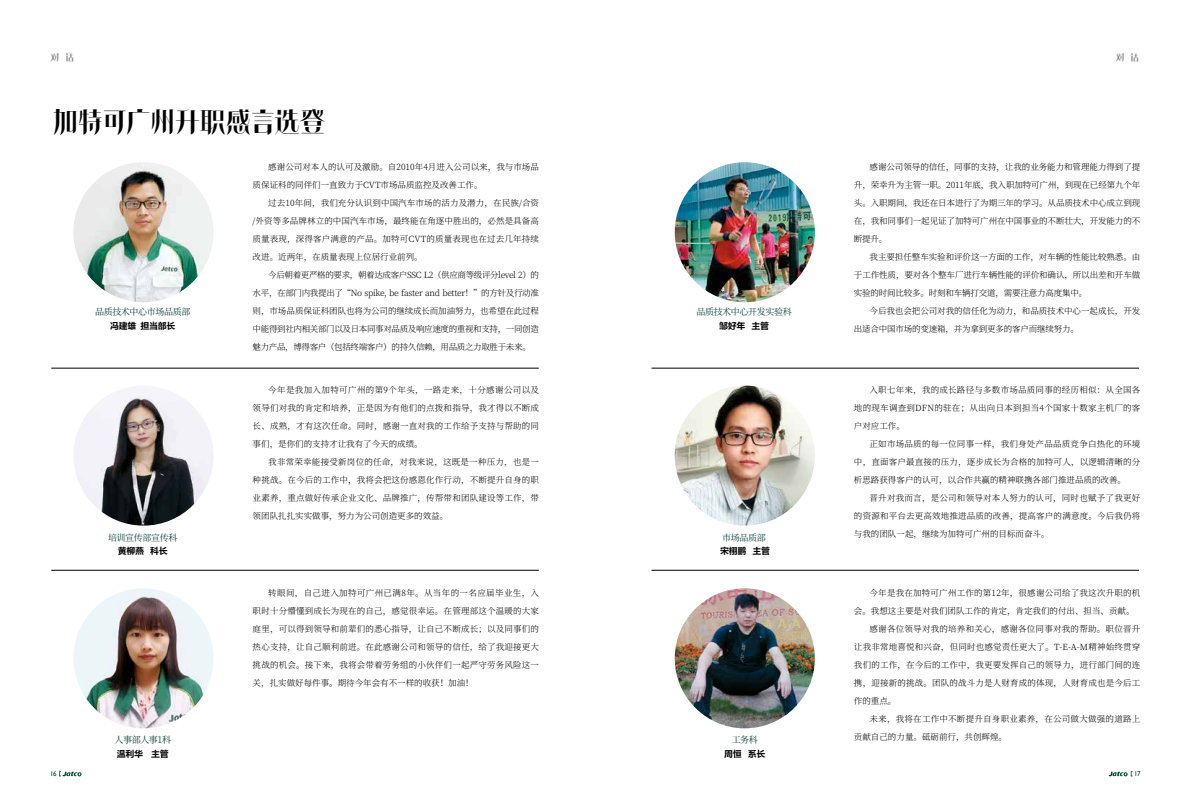
<style>
.page{position:relative;width:1191px;height:808px;background:#fff}
.page>*{position:absolute;margin:0;border:0;box-sizing:border-box;transform-origin:0 0}
.t1{font:29.1px "FZPIAOTS GB1 0";letter-spacing:-.15em;color:#000}
.t2{font:10px "FZPIAOTS GB1 0";color:#868687}
.t3{font:9px "Source Han Serif CN";letter-spacing:-.04em;color:#074237}
.t4{font:9px "FZLTCHJW GB1 0";letter-spacing:-.04em;color:#000}
.t5{font:300 8.5px/18px "Source Han Serif CN";color:#000;text-align:justify}
.t6{font:300 8.5px "Source Han Serif CN";letter-spacing:.025em;color:#000}
.t7{font:300 8.5px "Source Han Serif CN";letter-spacing:.02em;color:#000}
.t8{font:300 8.5px "Source Han Serif CN";letter-spacing:.03em;color:#000}
.t9{font:7px "Gill Sans";color:#004a30}
</style>
<div class="page">
<svg style="left:1108px;top:771px;width:24px;height:6px"></svg>
<svg style="left:59px;top:771px;width:23px;height:6px"></svg>
<hr style="left:51px;top:368px;width:488px;height:1px;background:#000">
<hr style="left:51px;top:570px;width:488px;height:1px;background:#000">
<hr style="left:651px;top:368px;width:488px;height:1px;background:#000">
<hr style="left:651px;top:570px;width:488px;height:1px;background:#000">
<img style="left:73px;top:162px;width:140px;height:140px;border-radius:70px">
<img style="left:675px;top:162px;width:140px;height:140px;border-radius:70px">
<img style="left:73px;top:386px;width:140px;height:140px;border-radius:70px">
<img style="left:675px;top:386px;width:140px;height:140px;border-radius:70px">
<img style="left:73px;top:588px;width:140px;height:140px;border-radius:70px">
<img style="left:675px;top:588px;width:140px;height:140px;border-radius:70px">
<p class="t2" style="left:50px;top:51px;width:26px">对话</p>
<p class="t2" style="left:1115px;top:51px;width:26px">对话</p>
<h1 class="t1" style="left:51px;top:104px;width:278px">加特可广州升职感言选登</h1>
<p class="t3" style="left:95px;top:307px;width:97px">品质技术中心市场品质部</p>
<p class="t4" style="left:110px;top:321px;width:67px">冯建雄 担当部长</p>
<p class="t5" style="left:253px;top:158px;width:288px;text-indent:16px">感谢公司对本人的认可及激励。自2010年4月进入公司以来，我与市场品质保证科的同伴们一直致力于CVT市场品质监控及改善工作。</p>
<p class="t5" style="left:253px;top:194px;width:288px;text-indent:16px">过去10年间，我们充分认识到中国汽车市场的活力及潜力，在民族/合资/外资等多品牌林立的中国汽车市场，最终能在角逐中胜出的，必然是具备高质量表现，深得客户满意的产品。加特可CVT的质量表现也在过去几年持续改进。近两年，在质量表现上位居行业前列。</p>
<p class="t5" style="left:253px;top:266px;width:288px;text-indent:16px">今后朝着更严格的要求，朝着达成客户SSC L2（供应商等级评分level 2）的水平，在部门内我提出了“No spike, be faster and better！”的方针及行动准则，市场品质保证科团队也将为公司的继续成长而加油努力，也希望在此过程中能得到社内相关部门以及日本同事对品质及响应速度的重视和支持，一同创造魅力产品，博得客户（包括终端客户）的持久信赖，用品质之力取胜于未来。</p>
<p class="t3" style="left:696px;top:307px;width:97px">品质技术中心开发实验科</p>
<p class="t4" style="left:719px;top:321px;width:51px">邹好年 主管</p>
<p class="t5" style="left:854px;top:158px;width:288px;text-indent:16px">感谢公司领导的信任，同事的支持，让我的业务能力和管理能力得到了提升，荣幸升为主管一职。2011年底，我入职加特可广州，到现在已经第九个年头。入职期间，我还在日本进行了为期三年的学习。从品质技术中心成立到现在，我和同事们一起见证了加特可广州在中国事业的不断壮大，开发能力的不断提升。</p>
<p class="t5" style="left:854px;top:248px;width:288px;text-indent:16px">我主要担任整车实验和评价这一方面的工作，对车辆的性能比较熟悉。由于工作性质，要对各个整车厂进行车辆性能的评价和确认，所以出差和开车做实验的时间比较多。时刻和车辆打交道，需要注意力高度集中。</p>
<p class="t5" style="left:854px;top:302px;width:288px;text-indent:16px">今后我也会把公司对我的信任化为动力，和品质技术中心一起成长，开发出适合中国市场的变速箱，并为拿到更多的客户而继续努力。</p>
<p class="t3" style="left:108px;top:532px;width:71px">培训宣传部宣传科</p>
<p class="t4" style="left:118px;top:546px;width:51px">黄柳燕 科长</p>
<p class="t5" style="left:253px;top:381px;width:288px;text-indent:16px">今年是我加入加特可广州的第9个年头，一路走来，十分感谢公司以及领导们对我的肯定和培养，正是因为有他们的点拨和指导，我才得以不断成长、成熟，才有这次任命。同时，感谢一直对我的工作给予支持与帮助的同事们，是你们的支持才让我有了今天的成绩。</p>
<p class="t5" style="left:253px;top:453px;width:288px;text-indent:16px">我非常荣幸能接受新岗位的任命，对我来说，这既是一种压力，也是一种挑战。在今后的工作中，我将会把这份感恩化作行动，不断提升自身的职业素养，重点做好传承企业文化、品牌推广，传帮带和团队建设等工作，带领团队扎扎实实做事，努力为公司创造更多的效益。</p>
<p class="t3" style="left:722px;top:532px;width:45px">市场品质部</p>
<p class="t4" style="left:720px;top:546px;width:51px">宋栩鹏 主管</p>
<p class="t5" style="left:854px;top:381px;width:288px;text-indent:16px">入职七年来，我的成长路径与多数市场品质同事的经历相似：从全国各地的现车调查到DFN的驻在；从出向日本到担当4个国家十数家主机厂的客户对应工作。</p>
<p class="t5" style="left:854px;top:435px;width:288px;text-indent:16px">正如市场品质的每一位同事一样，我们身处产品品质竞争白热化的环境中，直面客户最直接的压力，逐步成长为合格的加特可人，以逻辑清晰的分析思路获得客户的认可，以合作共赢的精神联携各部门推进品质的改善。</p>
<p class="t5" style="left:854px;top:489px;width:288px;text-indent:16px">晋升对我而言，是公司和领导对本人努力的认可，同时也赋予了我更好的资源和平台去更高效地推进品质的改善，提高客户的满意度。今后我仍将与我的团队一起，继续为加特可广州的目标而奋斗。</p>
<p class="t3" style="left:114px;top:735px;width:58px">人事部人事1科</p>
<p class="t4" style="left:117px;top:749px;width:54px">温利华 主管</p>
<p class="t5" style="left:253px;top:584px;width:288px;text-indent:16px">转眼间，自己进入加特可广州已满8年。从当年的一名应届毕业生，入职时十分懵懂到成长为现在的自己，感觉很幸运。在管理部这个温暖的大家庭里，可以得到领导和前辈们的悉心指导，让自己不断成长；以及同事们的热心支持，让自己顺利前进。在此感谢公司和领导的信任，给了我迎接更大挑战的机会。接下来，我将会带着劳务组的小伙伴们一起严守劳务风险这一关，扎实做好每件事。期待今年会有不一样的收获！加油！</p>
<p class="t6" style="left:869px;top:588px;width:272px">今年是我在加特可广州工作的第12年，很感谢公司给了我这次升职的机</p>
<p class="t5" style="left:854px;top:602px;width:282px">会。我想这主要是对我们团队工作的肯定，肯定我们的付出、担当、贡献。</p>
<p class="t8" style="left:869px;top:624px;width:272px">感谢各位领导对我的培养和关心，感谢各位同事对我的帮助。职位晋升</p>
<p class="t6" style="left:854px;top:642px;width:288px">让我非常地喜悦和兴奋，但同时也感觉责任更大了。T-E-A-M精神始终贯穿</p>
<p class="t7" style="left:854px;top:660px;width:288px">我们的工作，在今后的工作中，我更要发挥自己的领导力，进行部门间的连</p>
<p class="t7" style="left:854px;top:678px;width:288px">携，迎接新的挑战。团队的战斗力是人财育成的体现，人财育成也是今后工</p>
<p class="t5" style="left:854px;top:692px;width:44px">作的重点。</p>
<p class="t8" style="left:869px;top:714px;width:272px">未来，我将在工作中不断提升自身职业素养，在公司做大做强的道路上</p>
<p class="t5" style="left:854px;top:728px;width:154px">贡献自己的力量。砥砺前行，共创辉煌。</p>
<p class="t3" style="left:731px;top:735px;width:28px">工务科</p>
<p class="t4" style="left:724px;top:749px;width:43px">周恒 系长</p>
<p class="t9" style="left:50px;top:770px;width:8px">16</p>
<p class="t9" style="left:1134px;top:770px;width:8px">17</p>
</div>
